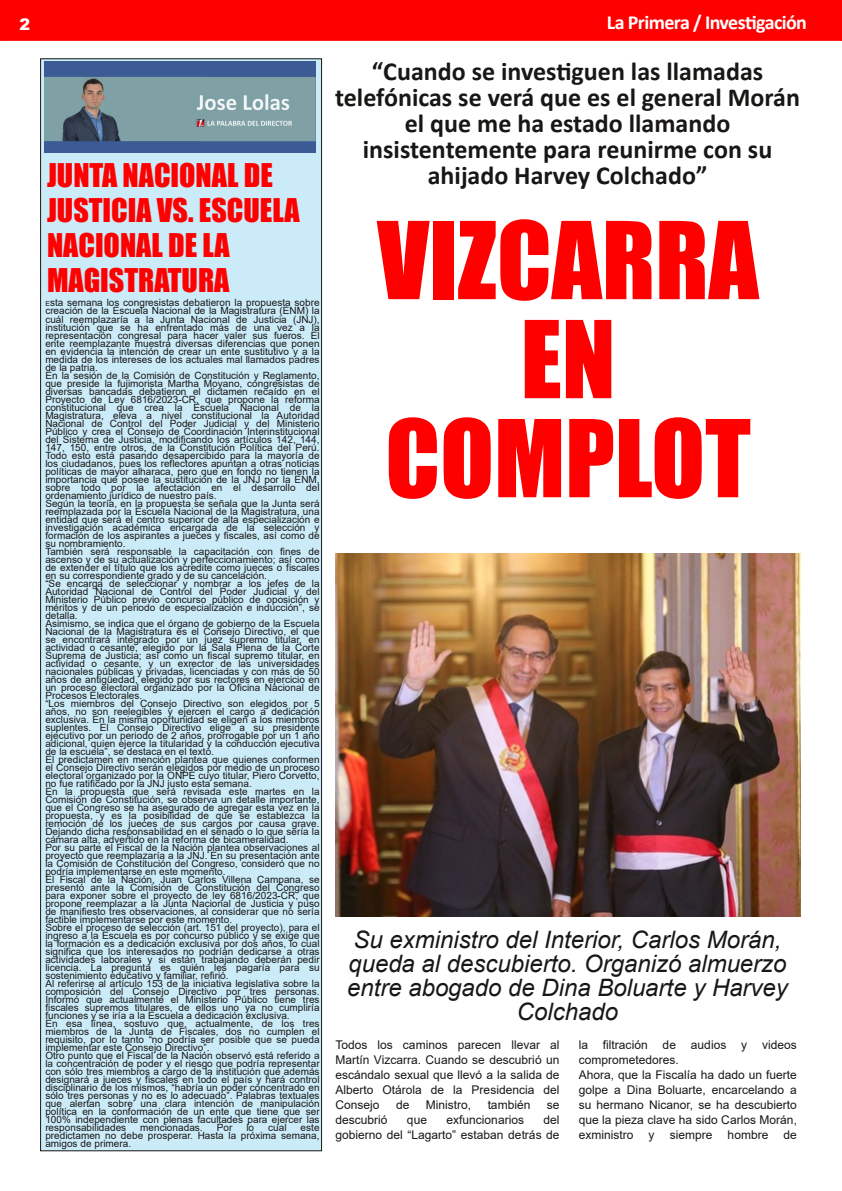
<style>
.page{position:relative;width:842px;height:1191px;background:#fff}
.page>*{position:absolute;margin:0;border:0;box-sizing:border-box;transform-origin:0 0}
.t1{font:99px/99px "Impact";color:#f00;text-align:center}
.t2{font:30px/35px "Impact";color:#f00}
.t3{font:700 26px/26px "Calibri";color:#181715;text-align:center}
.t4{font:italic 24px/24px "Arial";color:#181715;text-align:center}
.t5{font:700 20px "Calibri";letter-spacing:-.03em;color:#fff}
.t6{font:900 16px "Arial";color:#fff}
.t7{font:12px/15px "Arial";color:#181715;text-align:justify}
.t8{font:10px/8px "Arial";letter-spacing:.005em;color:#181715}
.s1{font-size:7px}
</style>
<div class="page">
<div style="left:41px;top:59px;width:281px;height:1091px;background:#ccebf9"></div>
<img style="left:44px;top:62px;width:272px;height:90px">
<div style="left:0;top:1px;width:841px;height:39px;background:#f00"></div>
<div style="left:0;top:0;width:842px;height:41px;border:1px solid #f00"></div>
<img style="left:335px;top:553px;width:465px;height:363px">
<h3 class="t6" style="left:19px;top:13px;width:12px">2</h3>
<h3 class="t5" style="left:607px;top:14px;width:202px">La Primera / Investigación</h3>
<h2 class="t2" style="left:47px;top:157px;width:254px">JUNTA NACIONAL DE<br>JUSTICIA VS. ESCUELA<br>NACIONAL DE LA<br>MAGISTRATURA</h2>
<p class="t8" style="left:45px;top:299px;width:276px"><span class="s1">E</span>sta semana los congresistas debatieron la propuesta sobre creación de la Escuela Nacional de la Magistratura (ENM) la cuál reemplazaría a la Junta Nacional de Justicia (JNJ), institución que se ha enfrentado más de una vez a la representación congresal para hacer valer sus fueros. El ente reemplazante muestra diversas diferencias que ponen en evidencia la intención de crear un ente sustitutivo y a la medida de los intereses de los actuales mal llamados padres de la patria.<br>En la sesión de la Comisión de Constitución y Reglamento, que preside la fujimorista Martha Moyano, congresistas de diversas bancadas debatieron el dictamen recaído en el Proyecto de Ley 6816/2023-CR, que propone la reforma constitucional que crea la Escuela Nacional de la Magistratura, eleva a nivel constitucional la Autoridad Nacional de Control del Poder Judicial y del Ministerio Público y crea el Consejo de Coordinación Interinstitucional del Sistema de Justicia, modificando los artículos 142, 144, 147, 150, entre otros, de la Constitución Política del Perú.<br>Todo esto está pasando desapercibido para la mayoría de los ciudadanos, pues los reflectores apuntan a otras noticias políticas de mayor alharaca, pero que en fondo no tienen la importancia que posee la sustitución de la JNJ por la ENM, sobre todo por la afectación en el desarrollo del ordenamiento jurídico de nuestro país.<br>Según la teoría, en la propuesta se señala que la Junta será reemplazada por la Escuela Nacional de la Magistratura, una entidad que será el centro superior de alta especialización e investigación académica encargada de la selección y formación de los aspirantes a jueces y fiscales, así como de su nombramiento.<br>También será responsable la capacitación con fines de ascenso y de su actualización y perfeccionamiento; así como de extender el título que los acredite como jueces o fiscales en su correspondiente grado y de su cancelación.<br>“Se encarga de seleccionar y nombrar a los jefes de la Autoridad Nacional de Control del Poder Judicial y del Ministerio Público previo concurso público de oposición y méritos y de un periodo de especialización e inducción”, se detalla.<br>Asimismo, se indica que el órgano de gobierno de la Escuela Nacional de la Magistratura es el Consejo Directivo, el que se encontrará integrado por un juez supremo titular, en actividad o cesante, elegido por la Sala Plena de la Corte Suprema de Justicia; así como un fiscal supremo titular, en actividad o cesante, y un exrector de las universidades nacionales públicas y privadas, licenciadas y con más de 50 años de antigüedad, elegido por sus rectores en ejercicio en un proceso electoral organizado por la Oficina Nacional de Procesos Electorales.<br>“Los miembros del Consejo Directivo son elegidos por 5 años, no son reelegibles y ejercen el cargo a dedicación exclusiva. En la misma oportunidad se eligen a los miembros suplentes. El Consejo Directivo elige a su presidente ejecutivo por un periodo de 2 años, prorrogable por un 1 año adicional, quien ejerce la titularidad y la conducción ejecutiva de la escuela”, se destaca en el texto.<br>El predictamen en mención plantea que quienes conformen el Consejo Directivo serán elegidos por medio de un proceso electoral organizado por la ONPE cuyo titular, Piero Corvetto, no fue ratificado por la JNJ justo esta semana.<br>En la propuesta que será revisada este martes en la Comisión de Constitución, se observa un detalle importante, que el Congreso se ha asegurado de agregar esta vez en la propuesta, y es la posibilidad de que se establezca la remoción de los jueces de sus cargos por causa grave.<br>Dejando dicha responsabilidad en el senado o lo que sería la cámara alta, advertido en la reforma de bicameralidad.<br>Por su parte el Fiscal de la Nación plantea observaciones al proyecto que reemplazaría a la JNJ. En su presentación ante la Comisión de Constitución del Congreso, consideró que no podría implementarse en este momento.<br>El Fiscal de la Nación, Juan Carlos Villena Campana, se presentó ante la Comisión de Constitución del Congreso para exponer sobre el proyecto de ley 6816/2023-CR, que propone reemplazar a la Junta Nacional de Justicia y puso de manifiesto tres observaciones, al considerar que no sería factible implementarse por este momento.<br>Sobre el proceso de selección (art. 151 del proyecto), para el ingreso a la Escuela es por concurso público y se exige que la formación es a dedicación exclusiva por dos años, lo cual significa que los interesados no podrían dedicarse a otras actividades laborales y si están trabajando deberán pedir licencia. La pregunta es quién les pagaría para su sostenimiento educativo y familiar, refirió.<br>Al referirse al artículo 153 de la iniciativa legislativa sobre la composición del Consejo Directivo por tres personas.<br>Informó que actualmente el Ministerio Público tiene tres fiscales supremos titulares, de ellos uno ya no cumpliría funciones y se iría a la Escuela a dedicación exclusiva.<br>En esa línea, sostuvo que, actualmente, de los tres miembros de la Junta de Fiscales, dos no cumplen el requisito, por lo tanto “no podría ser posible que se pueda implementar este Consejo Directivo”.<br>Otro punto que el Fiscal de la Nación observó está referido a la concentración de poder y el riesgo que podría representar con sólo tres miembros a cargo de la institución que además designará a jueces y fiscales en todo el país y hará control disciplinario de los mismos, “habría un poder concentrado en sólo tres personas y no es lo adecuado”. Palabras textuales que alertan sobre una clara intención de manipulación política en la conformación de un ente que tiene que ser 100% independiente con plenas facultades para ejercer las responsabilidades</p>
<p class="t8" style="left:140px;top:1123px;width:64px">mencionadas.</p>
<p class="t8" style="left:217px;top:1123px;width:17px">Por</p>
<p class="t8" style="left:246px;top:1123px;width:9px">lo</p>
<p class="t8" style="left:268px;top:1123px;width:20px">cual</p>
<p class="t8" style="left:45px;top:1123px;width:276px;text-align:justify;text-indent:255px">este predictamen no debe prosperar. Hasta la próxima semana, amigos de primera.</p>
<h3 class="t3" style="left:335px;top:60px;width:466px">“Cuando se investiguen las llamadas telefónicas se verá que es el general Morán el que me ha estado llamando insistentemente para reunirme con su ahijado Harvey Colchado”</h3>
<h1 class="t1" style="left:377px;top:210px;width:383px">VIZCARRA<br>EN<br>COMPLOT</h1>
<h3 class="t4" style="left:347px;top:927px;width:442px">Su exministro del Interior, Carlos Morán, queda al descubierto. Organizó almuerzo entre abogado de Dina Boluarte y Harvey Colchado</h3>
<p class="t7" style="left:335px;top:1037px;width:226px">Todos los caminos parecen llevar al Martín Vizcarra. Cuando se descubrió un escándalo sexual que llevó a la salida de Alberto Otárola de la Presidencia del Consejo</p>
<p class="t7" style="left:579px;top:1037px;width:220px;text-align:left">la filtración de audios y videos comprometedores.<br>Ahora, que la Fiscalía ha dado un fuerte golpe a Dina Boluarte, encarcelando a su hermano Nicanor, se ha descubierto que la pieza clave ha sido Carlos Morán, exministro</p>
<p class="t7" style="left:396px;top:1097px;width:15px">de</p>
<p class="t7" style="left:426px;top:1097px;width:47px">Ministro,</p>
<p class="t7" style="left:488px;top:1097px;width:44px">también</p>
<p class="t7" style="left:547px;top:1097px;width:14px">se</p>
<p class="t7" style="left:335px;top:1112px;width:54px">descubrió</p>
<p class="t7" style="left:407px;top:1112px;width:22px">que</p>
<p class="t7" style="left:446px;top:1112px;width:79px">exfuncionarios</p>
<p class="t7" style="left:335px;top:1112px;width:226px;text-align:right">del<br>gobierno del “Lagarto” estaban detrás de</p>
<p class="t7" style="left:649px;top:1127px;width:7px">y</p>
<p class="t7" style="left:670px;top:1127px;width:44px">siempre</p>
<p class="t7" style="left:728px;top:1127px;width:42px">hombre</p>
<p class="t7" style="left:783px;top:1127px;width:15px">de</p>
</div>
